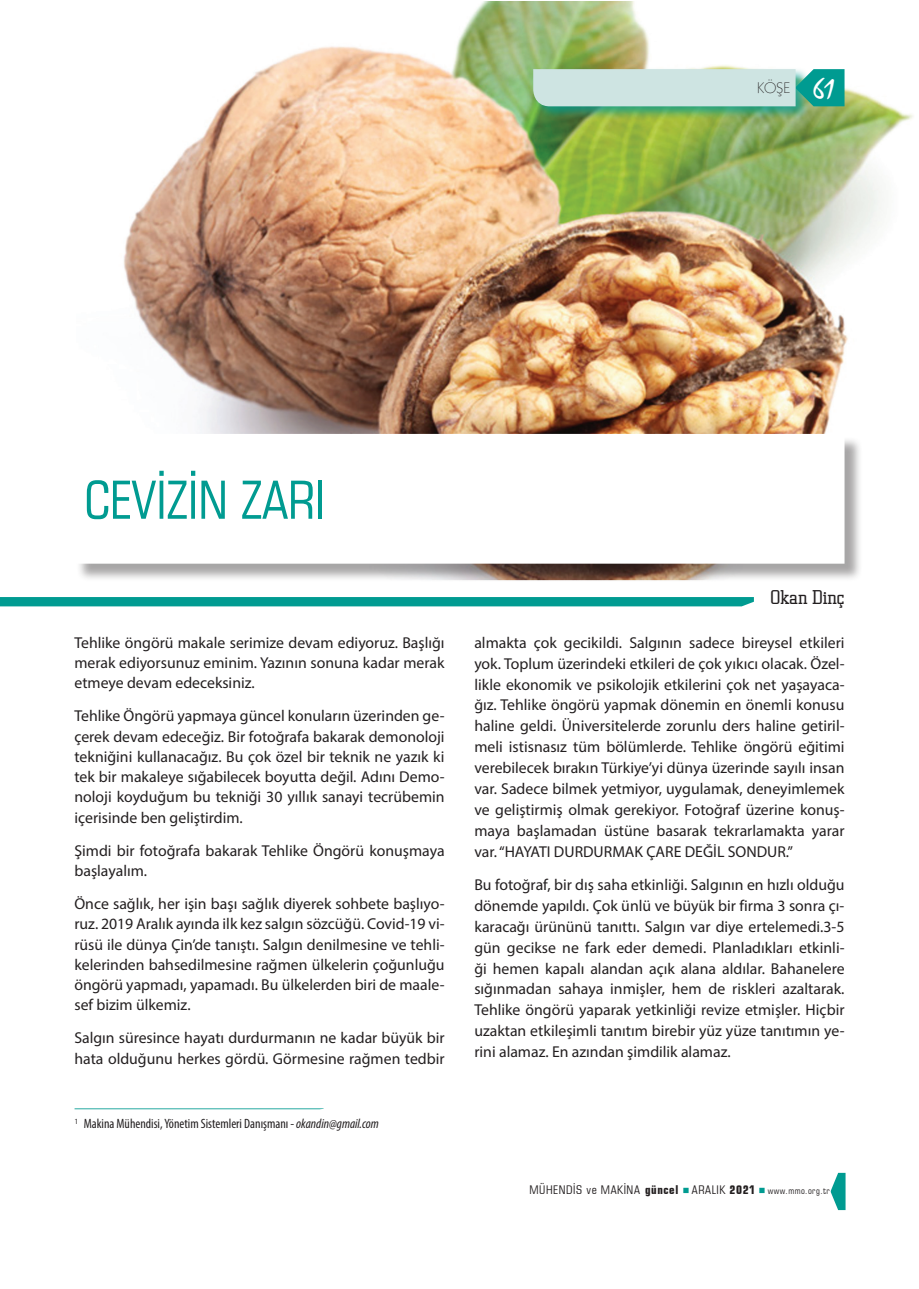
<style>
.page{position:relative;width:919px;height:1289px;background:#fff}
.page>*{position:absolute;margin:0;border:0;box-sizing:border-box;transform-origin:0 0}
.t1{font:condensed 52.5px "Square 721 BT";color:#009b91}
.t2{font:300 20.25px "Square Slabserif 711 BT";color:#231f20}
.t3{font:15.75px/20.9px "Myriad Pro";color:#231f20;text-align:justify}
.t4{font:15px "Geometric 231 BT Light C";color:#231f20}
.t5{font:condensed 13.5px "Myriad Pro";color:#231f20}
.t6{font:condensed 12px "Square 721 BT";letter-spacing:.05em;color:#231f20}
.t7{font:condensed 9px "Square 721 BT";letter-spacing:.05em;color:#231f20}
.s1{font-family:"TR Mystical Plain";font-size:27px;color:#fff}
.s2{font-style:italic}
.s3{font-weight:700}
</style>
<div class="page">
<img style="left:123px;top:1px;width:790px;height:599px">
<div style="left:531px;top:67px;width:278px;height:53px;background:#009b91;opacity:.75"></div>
<svg style="left:533px;top:69px;width:311px;height:37px;background:#b1d9d5"></svg>
<svg style="left:830px;top:1172px;width:15px;height:37px"></svg>
<svg style="left:75px;top:1108px;width:248px;height:1px"></svg>
<svg style="left:0;top:597px;width:753px;height:9px;background:#029b91"></svg>
<div style="left:76px;top:436px;width:787px;height:146px;background:#231f20;opacity:.4"></div>
<div style="left:75px;top:434px;width:768px;height:129px;background:#fff"></div>
<p class="t4" style="left:757px;top:79px;width:79px">KÖŞE <span class="s1">61</span></p>
<h1 class="t1" style="left:84px;top:468px;width:243px">CEVİZİN ZARI</h1>
<p class="t3" style="left:74px;top:632px;width:371px;line-height:20.2px">Tehlike öngörü makale serimize devam ediyoruz. Başlığı merak ediyorsunuz eminim. Yazının sonuna kadar merak etmeye devam edeceksiniz.</p>
<p class="t3" style="left:74px;top:705px;width:371px;line-height:20.2px">Tehlike Öngörü yapmaya güncel konuların üzerinden ge&shy;çerek devam edeceğiz. Bir fotoğrafa bakarak demonoloji tekniğini kullanacağız. Bu çok özel bir teknik ne yazık ki tek bir makaleye sığabilecek boyutta değil. Adını Demo&shy;noloji koyduğum bu tekniği 30 yıllık sanayi tecrübemin içerisinde ben geliştirdim.</p>
<p class="t3" style="left:74px;top:840px;width:371px;line-height:20.2px">Şimdi bir fotoğrafa bakarak Tehlike Öngörü konuşmaya başlayalım.</p>
<p class="t3" style="left:74px;top:893px;width:371px;line-height:20.2px">Önce sağlık, her işin başı sağlık diyerek sohbete başlıyo&shy;ruz. 2019 Aralık ayında ilk kez salgın sözcüğü. Covid-19 vi&shy;rüsü ile dünya Çin’de tanıştı. Salgın denilmesine ve tehli&shy;kelerinden bahsedilmesine rağmen ülkelerin çoğunluğu öngörü yapmadı, yapamadı. Bu ülkelerden biri de maale&shy;sef bizim ülkemiz.</p>
<p class="t3" style="left:74px;top:1027px;width:371px;line-height:20.2px">Salgın süresince hayatı durdurmanın ne kadar büyük bir hata olduğunu herkes gördü. Görmesine rağmen tedbir</p>
<p class="t5" style="left:75px;top:1115px;width:305px"><sup>1</sup> Makina Mühendisi, Yönetim Sistemleri Danışmanı - <span class="s2">okandin@gmail.com</span></p>
<p class="t2" style="left:770px;top:584px;width:75px">Okan Dinç</p>
<p class="t3" style="left:474px;top:632px;width:371px">almakta çok gecikildi. Salgının sadece bireysel etkileri yok. Toplum üzerindeki etkileri de çok yıkıcı olacak. Özel&shy;likle ekonomik ve psikolojik etkilerini çok net yaşayaca&shy;ğız. Tehlike öngörü yapmak dönemin en önemli konusu haline geldi. Üniversitelerde zorunlu ders haline getiril&shy;meli istisnasız tüm bölümlerde. Tehlike öngörü eğitimi verebilecek bırakın Türkiye’yi dünya üzerinde sayılı insan var. Sadece bilmek yetmiyor, uygulamak, deneyimlemek ve geliştirmiş olmak gerekiyor. Fotoğraf üzerine konuş&shy;maya başlamadan üstüne basarak tekrarlamakta yarar var. “HAYATI DURDURMAK ÇARE DEĞİL SONDUR.”</p>
<p class="t3" style="left:474px;top:874px;width:371px">Bu fotoğraf, bir dış saha etkinliği. Salgının en hızlı olduğu dönemde yapıldı. Çok ünlü ve büyük bir firma 3 sonra çı&shy;karacağı ürününü tanıttı. Salgın var diye ertelemedi.3-5 gün gecikse ne fark eder demedi. Planladıkları etkinli&shy;ği hemen kapalı alandan açık alana aldılar. Bahanelere sığınmadan sahaya inmişler, hem de riskleri azaltarak.<br>Tehlike öngörü yaparak yetkinliği revize etmişler. Hiçbir uzaktan etkileşimli tanıtım birebir yüz yüze tanıtımın ye&shy;rini alamaz. En azından şimdilik alamaz.</p>
<p class="t6" style="left:529px;top:1182px;width:227px">MÜHENDİS ve MAKİNA <span class="s3">güncel</span> ARALIK <span class="s3">2021</span></p>
<p class="t7" style="left:767px;top:1185px;width:63px">www.mmo.org.tr</p>
</div>
